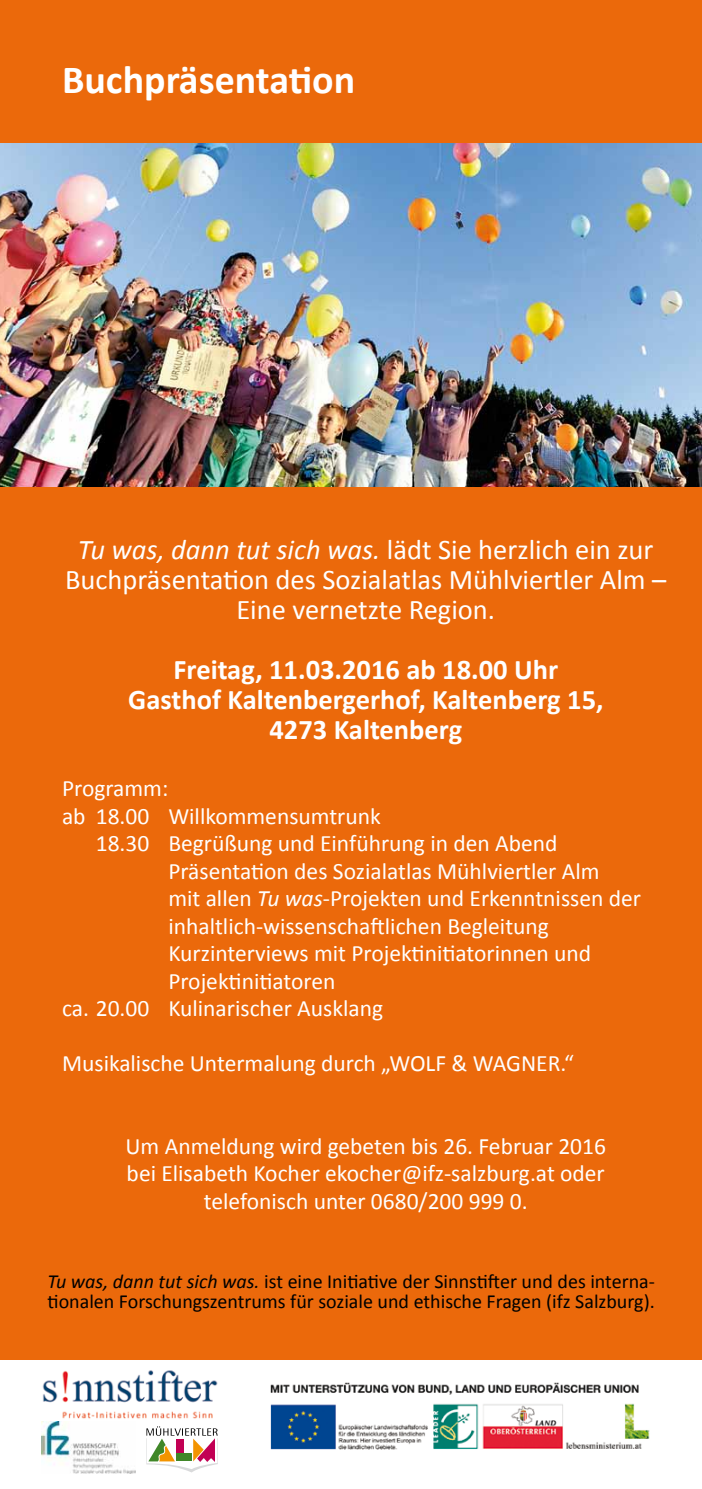
<style>
.page{position:relative;width:702px;height:1489px;background:#fff}
.page>*{position:absolute;margin:0;border:0;box-sizing:border-box;transform-origin:0 0}
.t1{font:700 40px "Calibri";color:#fff}
.t2{font:28.5px/30px "Calibri";color:#fff;text-align:center}
.t3{font:700 28.5px/30px "Calibri";color:#fff;text-align:center}
.t4{font:23.5px/27.5px "Calibri";color:#fff;text-align:center}
.t5{font:20px/20px "Calibri";color:#000}
.s1{font-style:italic}
</style>
<div class="page">
<div style="left:0;top:0;width:702px;height:1359px;background:#eb690b"></div>
<img style="left:0;top:144px;width:702px;height:343px">
<img style="left:41px;top:1421px;width:94px;height:51px">
<img style="left:270px;top:1382px;width:380px;height:68px">
<img style="left:42px;top:1370px;width:176px;height:49px">
<svg style="left:146px;top:1426px;width:72px;height:46px"></svg>
<h1 class="t1" style="left:62px;top:55px;width:295px">Buchpräsentation</h1>
<p class="t2" style="left:65px;top:532px;width:602px"><span class="s1">Tu was, dann tut sich was.</span> lädt Sie herzlich ein zur<br>Buchpräsentation des Sozialatlas Mühlviertler Alm –<br>Eine vernetzte Region.</p>
<p class="t3" style="left:128px;top:652px;width:477px">Freitag, 11.03.2016 ab 18.00 Uhr<br>Gasthof Kaltenbergerhof, Kaltenberg 15,<br>4273 Kaltenberg</p>
<p class="t4" style="left:62px;top:773px;width:108px">Programm:</p>
<p class="t4" style="left:62px;top:801px;width:320px">ab 18.00 Willkommensumtrunk</p>
<p class="t4" style="left:96px;top:828px;width:463px">18.30 Begrüßung und Einführung in den Abend</p>
<p class="t4" style="left:168px;top:856px;width:432px">Präsentation des Sozialatlas Mühlviertler Alm</p>
<p class="t4" style="left:168px;top:883px;width:474px">mit allen <span class="s1">Tu was</span>-Projekten und Erkenntnissen der</p>
<p class="t4" style="left:168px;top:911px;width:382px">inhaltlich-wissenschaftlichen Begleitung</p>
<p class="t4" style="left:168px;top:938px;width:424px">Kurzinterviews mit Projektinitiatorinnen und</p>
<p class="t4" style="left:168px;top:966px;width:169px">Projektinitiatoren</p>
<p class="t4" style="left:62px;top:993px;width:322px">ca. 20.00 Kulinarischer Ausklang</p>
<p class="t4" style="left:62px;top:1048px;width:513px">Musikalische Untermalung durch „WOLF &amp; WAGNER.“</p>
<p class="t4" style="left:125px;top:1131px;width:482px">Um Anmeldung wird gebeten bis 26. Februar 2016 bei Elisabeth Kocher ekocher@ifz-salzburg.at oder telefonisch unter 0680/200 999 0.</p>
<p class="t5" style="left:47px;top:1270px;width:609px"><span class="s1">Tu was, dann tut sich was.</span> ist eine Initiative der Sinnstifter und des interna&shy;tionalen Forschungszentrums für soziale und ethische Fragen (ifz Salzburg).</p>
</div>
